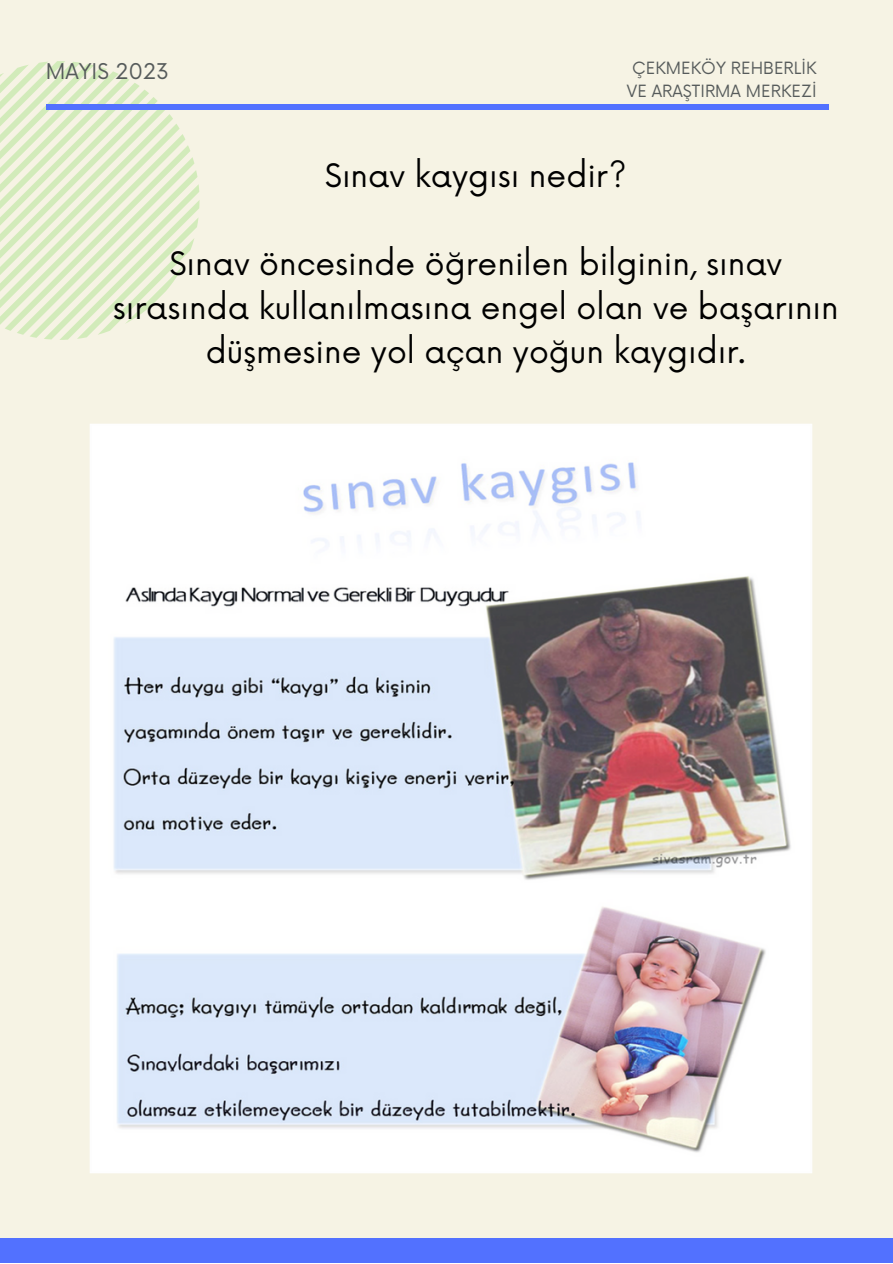
<style>
.page{position:relative;width:893px;height:1264px;background:#fff}
.page>*{position:absolute;margin:0;border:0;box-sizing:border-box;transform-origin:0 0}
.t1{font:31.5px/43.8px "Now";color:#000;text-align:center}
.t2{font:21.15px "Now";color:#565b5b}
.t3{font:16.5px/22.5px "Now";color:#565b5b;text-align:center}
</style>
<div class="page">
<div style="left:0;top:0;width:892px;height:1262px;background:#f6f3e4"></div>
<div style="left:0;top:1237px;width:892px;height:25px;background:#5271ff"></div>
<svg style="left:0;top:61px;width:199px;height:279px"></svg>
<div style="left:46px;top:104px;width:782px;height:6px;background:#5271ff"></div>
<img style="left:90px;top:424px;width:722px;height:749px">
<p class="t2" style="left:46px;top:60px;width:124px">MAYIS 2023</p>
<p class="t3" style="left:627px;top:58px;width:191px">ÇEKMEKÖY REHBERLİK<br>VE ARAŞTIRMA MERKEZİ</p>
<p class="t1" style="left:325px;top:155px;width:303px">Sınav kaygısı nedi r?</p>
<p class="t1" style="left:113px;top:243px;width:727px">Sınav öncesinde öğrenilen bilginin, sınav sırasında kullanılmasına engel olan ve başarının düşmesi ne yol açan yoğun kaygıdır.</p>
</div>
